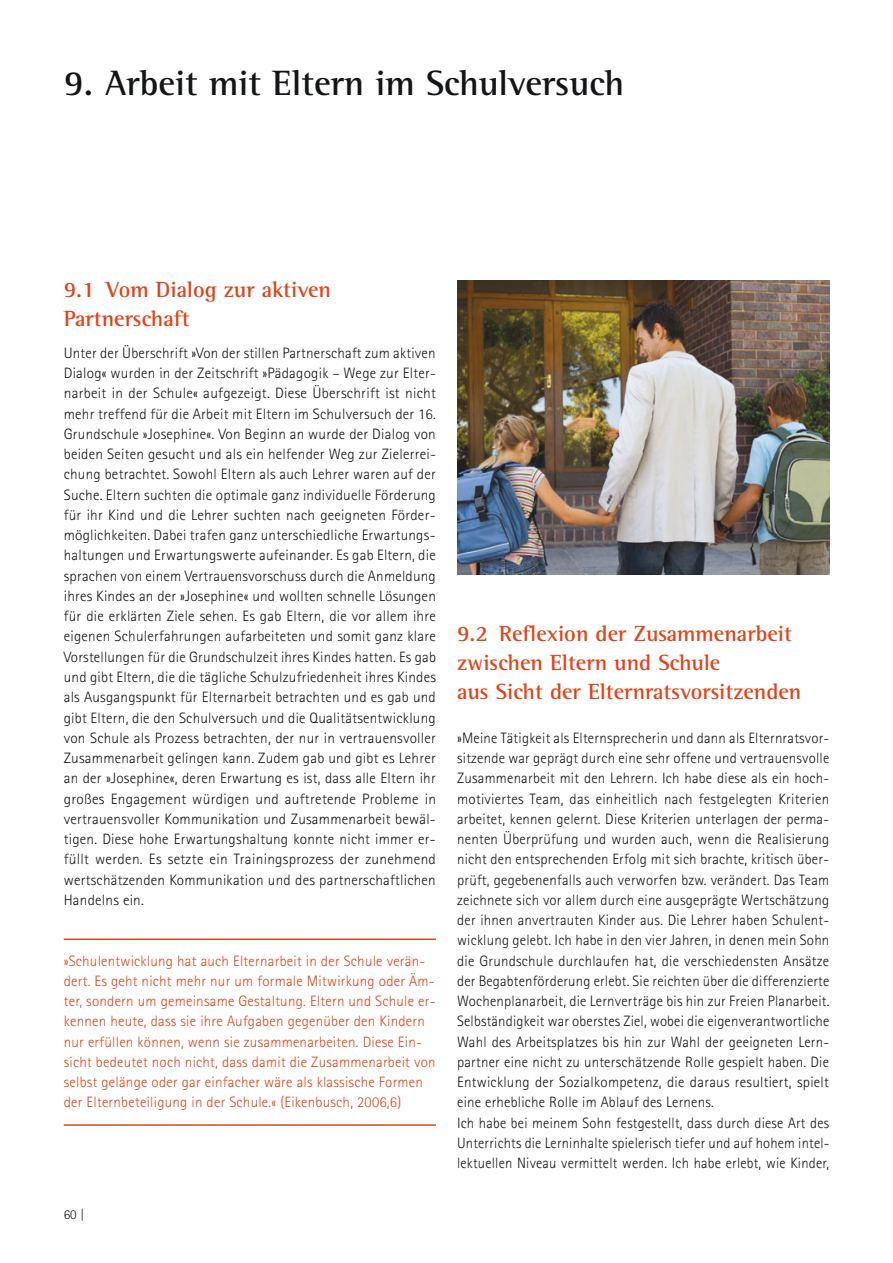
<style>
.page{position:relative;width:893px;height:1263px;background:#fff}
.page>*{position:absolute;margin:0;border:0;box-sizing:border-box;transform-origin:0 0}
.t1{font:700 36px "Rotis Semi Serif";color:#141517}
.t2{font:700 22.5px/28.5px "Rotis Semi Serif";color:#e24319}
.t3{font:300 15px/20.2px "Rotis Sans Serif";letter-spacing:.015em;color:#141517;text-align:justify}
.t4{font:300 15px/20.2px "Rotis Sans Serif";letter-spacing:.015em;color:#e24319}
.t5{font:300 13.5px "Rotis Sans Serif";color:#141517}
</style>
<div class="page">
<hr style="left:64px;top:938px;width:372px;height:2px;background:#e24319">
<hr style="left:64px;top:1124px;width:372px;height:2px;background:#e24319">
<img style="left:457px;top:281px;width:372px;height:294px">
<h1 class="t1" style="left:64px;top:69px;width:562px">9. Arbeit mit Eltern im Schulversuch</h1>
<h2 class="t2" style="left:64px;top:277px;width:269px">9.1 Vom Dialog zur aktiven<br>Partnerschaft</h2>
<p class="t3" style="left:64px;top:344px;width:374px">Unter der Überschrift »Von der stillen Partnerschaft zum aktiven Dialog« wurden in der Zeitschrift »Pädagogik – Wege zur Elter&shy;narbeit in der Schule« aufgezeigt. Diese Überschrift ist nicht mehr treffend für die Arbeit mit Eltern im Schulversuch der 16.<br>Grundschule »Josephine«. Von Beginn an wurde der Dialog von beiden Seiten gesucht und als ein helfender Weg zur Zielerrei&shy;chung betrachtet. Sowohl Eltern als auch Lehrer waren auf der Suche. Eltern suchten die optimale ganz individuelle Förderung für ihr Kind und die Lehrer suchten nach geeigneten Förder&shy;möglichkeiten. Dabei trafen ganz unterschiedliche Erwartungs&shy;haltungen und Erwartungswerte aufeinander. Es gab Eltern, die sprachen von einem Vertrauensvorschuss durch die Anmeldung ihres Kindes an der »Josephine« und wollten schnelle Lösungen für die erklärten Ziele sehen. Es gab Eltern, die vor allem ihre eigenen Schulerfahrungen aufarbeiteten und somit ganz klare Vorstellungen für die Grundschulzeit ihres Kindes hatten. Es gab und gibt Eltern, die die tägliche Schulzufriedenheit ihres Kindes als Ausgangspunkt für Elternarbeit betrachten und es gab und gibt Eltern, die den Schulversuch und die Qualitätsentwicklung von Schule als Prozess betrachten, der nur in vertrauensvoller Zusammenarbeit gelingen kann. Zudem gab und gibt es Lehrer an der »Josephine«, deren Erwartung es ist, dass alle Eltern ihr großes Engagement würdigen und auftretende Probleme in vertrauensvoller Kommunikation und Zusammenarbeit bewäl&shy;tigen. Diese hohe Erwartungshaltung konnte nicht immer er&shy;füllt werden. Es setzte ein Trainings prozess der zunehmend wertschätzenden Kommunikation und des partnerschaftlichen Handelns ein.</p>
<p class="t4" style="left:64px;top:952px;width:373px">»Schulentwicklung hat auch Elternarbeit in der Schule verän&shy;dert. Es geht nicht mehr nur um formale Mitwirkung oder Äm&shy;ter, sondern um gemeinsame Gestaltung. Eltern und Schule er&shy;kennen heute, dass sie ihre Aufgaben gegenüber den Kindern nur erfüllen können, wenn sie zusammenarbeiten. Diese Ein&shy;sicht bedeutet noch nicht, dass damit die Zusammenarbeit von selbst gelänge oder gar einfacher wäre als klassische Formen der Elternbeteiligung in der Schule.« (Eikenbusch, 2006,6)</p>
<p class="t5" style="left:64px;top:1209px;width:22px">60 |</p>
<h2 class="t2" style="left:457px;top:622px;width:346px">9.2 Reflexion der Zusammen arbeit zwischen Eltern und Schule<br>aus Sicht der Elternratsvorsitzenden</h2>
<p class="t3" style="left:457px;top:729px;width:374px;text-align:left">»Meine Tätigkeit als Elternsprecherin und dann als Elternratsvor&shy;sitzende war geprägt durch eine sehr offene und vertrauensvolle Zusammenarbeit mit den Lehrern. Ich habe diese als ein hoch&shy;motiviertes Team, das einheitlich nach festgelegten Kriterien arbeitet, kennen gelernt. Diese Kriterien unterlagen der perma&shy;nenten Überprüfung und wurden auch, wenn die Realisierung nicht den entsprechenden Erfolg mit sich brachte, kritisch über&shy;prüft, gegebenenfalls auch verworfen bzw. verändert. Das Team zeichnete sich vor allem durch eine ausgeprägte Wertschätzung der ihnen anvertrauten Kinder aus. Die Lehrer haben Schulent&shy;wicklung gelebt. Ich habe in den vier Jahren, in denen mein Sohn die Grundschule durchlaufen hat, die verschiedensten Ansätze der Begabtenförderung erlebt. Sie reichten über die differenzierte Wochenplanarbeit, die Lernverträge bis hin zur Freien Planarbeit.<br>Selbständigkeit war oberstes Ziel, wobei die eigenverantwortliche Wahl des Arbeitsplatzes bis hin zur Wahl der geeigneten Lern&shy;partner eine nicht zu unterschätzende Rolle gespielt haben. Die Entwicklung der Sozialkompetenz, die daraus resultiert, spielt eine erhebliche Rolle im Ablauf des Lernens.<br>Ich habe bei meinem Sohn festgestellt, dass durch diese Art des Unterrichts die Lerninhalte spielerisch tiefer und auf hohem intel&shy;lektuellen Niveau vermittelt werden. Ich habe erlebt, wie Kinder,</p>
</div>
